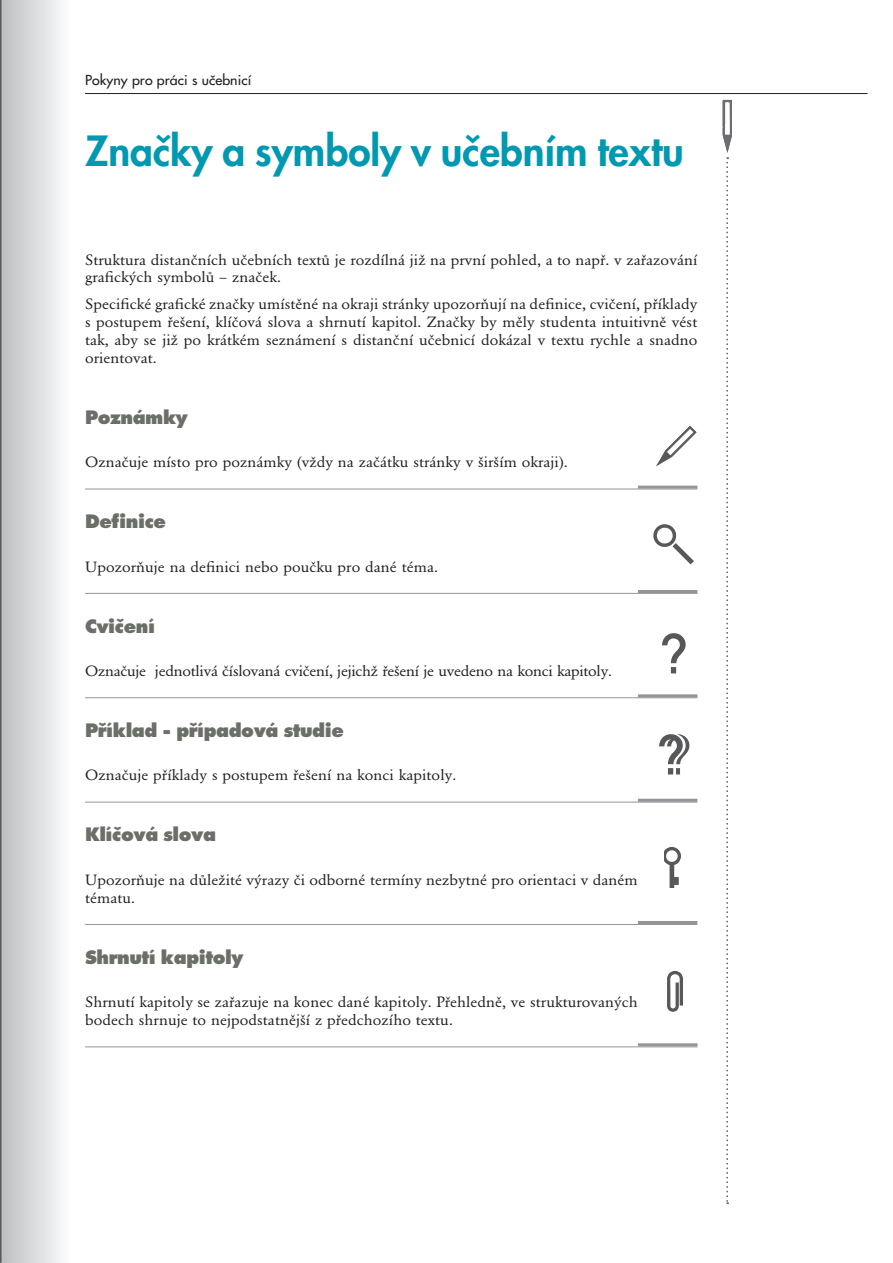
<style>
.page{position:relative;width:893px;height:1263px;background:#fff}
.page>*{position:absolute;margin:0;border:0;box-sizing:border-box;transform-origin:0 0}
.t1{font:800 40.5px "Futura CE";color:#0099b1}
.t2{font:800 18px "Futura CE";letter-spacing:-.025em;color:#6a6f67}
.t3{font:14.7px/18px "Garamond BECE";letter-spacing:.005em;color:#231f20;scale:1.08 1}
.t4{font:14.7px "Garamond BECE";letter-spacing:-.015em;color:#231f20;scale:1.08 1}
.t5{font:13.5px "Futura CE";letter-spacing:.005em;color:#231f20;scale:1.05 1}
</style>
<div class="page">
<div style="left:0;top:0;width:131px;height:1263px;background:linear-gradient(to right,#c9cbcd,#fff)"></div>
<hr style="left:0;top:0;width:2px;height:1263px;background:#57585a">
<svg style="left:723px;top:100px;width:9px;height:1104px"></svg>
<hr style="left:85px;top:93px;width:782px;height:1px;background:#231f20">
<hr style="left:638px;top:486px;width:59px;height:3px;background:#939598">
<hr style="left:85px;top:489px;width:612px;height:1px;background:#939598">
<hr style="left:638px;top:590px;width:59px;height:3px;background:#939598">
<hr style="left:85px;top:593px;width:612px;height:1px;background:#939598">
<hr style="left:638px;top:694px;width:59px;height:3px;background:#939598">
<hr style="left:85px;top:697px;width:612px;height:1px;background:#939598">
<hr style="left:638px;top:799px;width:59px;height:3px;background:#939598">
<hr style="left:85px;top:802px;width:612px;height:1px;background:#939598">
<hr style="left:638px;top:921px;width:59px;height:3px;background:#939598">
<hr style="left:85px;top:924px;width:612px;height:1px;background:#939598">
<hr style="left:638px;top:1043px;width:59px;height:3px;background:#939598">
<hr style="left:85px;top:1046px;width:612px;height:1px;background:#939598">
<svg style="left:662px;top:633px;width:24px;height:40px"></svg>
<svg style="left:664px;top:847px;width:17px;height:41px"></svg>
<svg style="left:659px;top:734px;width:30px;height:40px"></svg>
<svg style="left:667px;top:971px;width:16px;height:41px"></svg>
<svg style="left:653px;top:524px;width:40px;height:40px"></svg>
<svg style="left:656px;top:426px;width:40px;height:40px"></svg>
<p class="t5" style="left:85px;top:73px;width:160px">Pokyny pro práci s učebnicí</p>
<h1 class="t1" style="left:85px;top:132px;width:600px">Značky a symboly v učebním textu</h1>
<p class="t3" style="left:85px;top:252px;width:568px">Struktura distančních učebních textů je rozdílná již na první pohled, a to např. v zařazování grafických symbolů – značek.</p>
<p class="t3" style="left:85px;top:296px;width:568px;text-align:justify">Specifické grafické značky umístěné na okraji stránky upozorňují na definice, cvičení, příklady s postupem řešení, klíčová slova a shrnutí kapitol. Značky by měly studenta intuitivně vést tak, aby se již po krátkém seznámení s distanční učebnicí dokázal v textu rychle a snadno orientovat.</p>
<p class="t2" style="left:85px;top:409px;width:104px">Poznámky</p>
<p class="t3" style="left:85px;top:455px;width:448px">Označuje místo pro poznámky (vždy na začátku stránky v širším okraji).</p>
<p class="t2" style="left:85px;top:514px;width:83px">Definice</p>
<p class="t3" style="left:85px;top:559px;width:328px">Upozorňuje na definici nebo poučku pro dané téma.</p>
<p class="t2" style="left:85px;top:618px;width:72px">Cvičení</p>
<p class="t4" style="left:85px;top:665px;width:489px">Označuje jednotlivá číslovaná cvičení, jejichž řešení je uvedeno na konci kapitoly.</p>
<p class="t2" style="left:85px;top:722px;width:260px">Příklad - případová studie</p>
<p class="t3" style="left:85px;top:768px;width:345px">Označuje příklady s postupem řešení na konci kapitoly.</p>
<p class="t2" style="left:85px;top:827px;width:133px">Klíčová slova</p>
<p class="t3" style="left:85px;top:872px;width:513px">Upozorňuje na důležité výrazy či odborné termíny nezbytné pro orientaci v daném tématu.</p>
<p class="t2" style="left:85px;top:949px;width:160px">Shrnutí kapitoly</p>
<p class="t3" style="left:85px;top:994px;width:513px">Shrnutí kapitoly se zařazuje na konec dané kapitoly. Přehledně, ve strukturovaných bodech shrnuje to nejpodstatnější z předchozího textu.</p>
</div>
